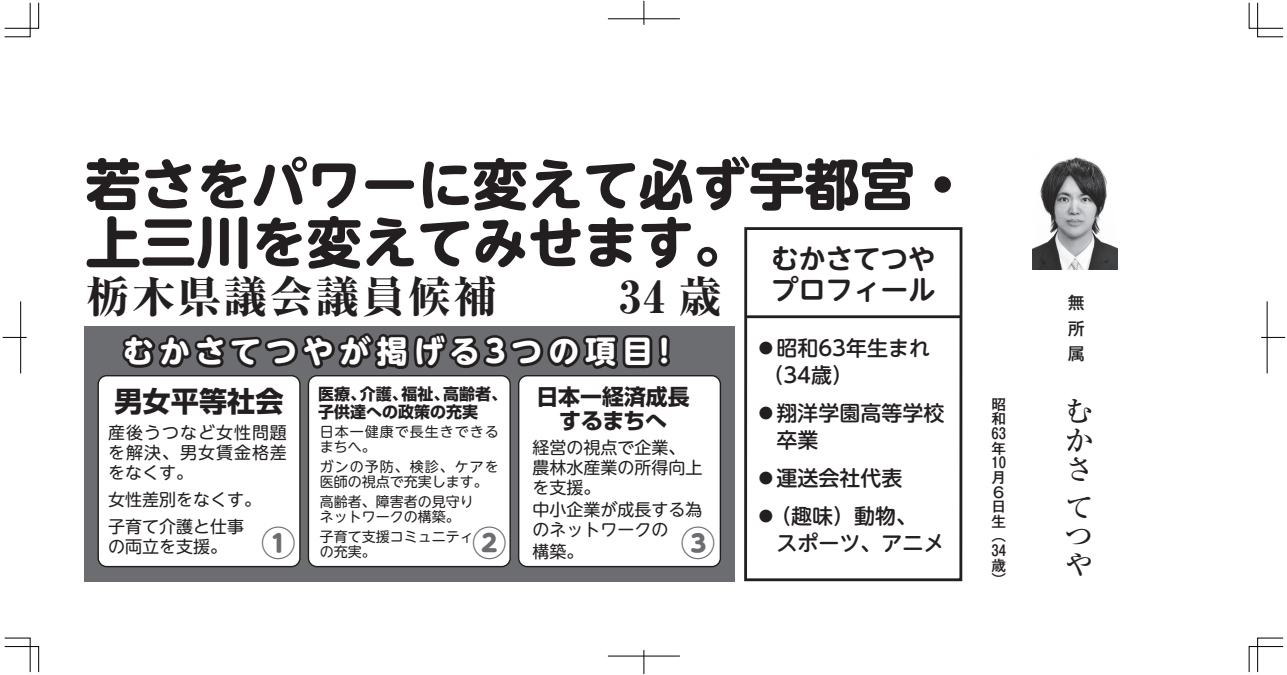
<style>
.page{position:relative;width:1287px;height:675px;background:#fff}
.page>*{position:absolute;margin:0;border:0;box-sizing:border-box;transform-origin:0 0}
.t1{font:700 55.3px/58px "UD Shin M Go Pr 6 N";color:#231f20}
.t2{font:800 43.7px "Ryumin Pro";letter-spacing:.05em;color:#231f20}
.t3{font:800 34.5px "UD Shin M Go Pr 6 N";color:#6c6d70}
.t4{font:700 30.9px "UD Shin M Go Pr 6 N";letter-spacing:.19em;color:#fff}
.t5{font:500 28.7px/28.7px "Ryumin Pro";color:#231f20;text-align:justify}
.t6{font:700 28.2px "Shin Go Pro";color:#231f20}
.t7{font:700 27.4px/30.6px "UD Shin M Go Pr 6 N De";color:#231f20}
.t8{font:700 21.9px/24.7px "Shin Go Pro";color:#231f20;text-align:center}
.t9{font:500 21px/27px "UD Shin M Go Pr 6 N";color:#231f20}
.t10{font:17px/20px "UD Shin M Go Pr 6 N";color:#231f20}
.t11{font:500 17px/25.5px "Gothic MB101 Pro";color:#231f20;text-align:justify}
.t12{font:700 16px/18px "Shin Go Pro";color:#231f20}
.t13{font:500 14.6px/14.6px "Gothic MB101 Pro";color:#231f20}
.t14{font:14px/15px "UD Shin M Go Pr 6 N";color:#231f20}
.t15{font:14px/15px "UD Shin M Go Pr 6 N";letter-spacing:.07em;color:#231f20}
.s1{font-weight:800;font-size:34.5px;color:#6c6d70}
</style>
<div class="page">
<svg style="left:4px;top:637px;width:35px;height:35px"></svg>
<svg style="left:4px;top:2px;width:35px;height:35px"></svg>
<svg style="left:1249px;top:2px;width:34px;height:35px"></svg>
<svg style="left:1249px;top:637px;width:34px;height:35px"></svg>
<svg style="left:3px;top:337px;width:24px;height:1px"></svg>
<hr style="left:20px;top:301px;width:1px;height:72px;background:#000">
<svg style="left:1261px;top:337px;width:24px;height:1px"></svg>
<hr style="left:1267px;top:301px;width:1px;height:72px;background:#000">
<hr style="left:608px;top:19px;width:72px;height:1px;background:#000">
<svg style="left:644px;top:1px;width:1px;height:24px"></svg>
<hr style="left:608px;top:656px;width:72px;height:1px;background:#000">
<svg style="left:644px;top:650px;width:1px;height:24px"></svg>
<img style="left:1032px;top:157px;width:85px;height:112px">
<div style="left:84px;top:326px;width:651px;height:255px;background:#6c6d70"></div>
<svg style="left:122px;top:333px;width:548px;height:36px"></svg>
<div style="left:98px;top:376px;width:202px;height:190px;background:#fff;border-radius:9px"></div>
<div style="left:97px;top:375px;width:204px;height:192px;border:1px solid #231f20;border-radius:9px"></div>
<div style="left:308px;top:376px;width:202px;height:190px;background:#fff;border-radius:9px"></div>
<div style="left:308px;top:375px;width:203px;height:192px;border:1px solid #231f20;border-radius:9px"></div>
<div style="left:519px;top:376px;width:201px;height:190px;background:#fff;border-radius:9px"></div>
<div style="left:518px;top:375px;width:203px;height:192px;border:1px solid #231f20;border-radius:9px"></div>
<div style="left:744px;top:227px;width:218px;height:354px;border:3px solid #231f20"></div>
<hr style="left:746px;top:315px;width:215px;height:3px;background:#231f20">
<h1 class="t1" style="left:85px;top:152px;width:886px">若さをパワーに変えて必ず宇都宮・上三川を変えてみせます。</h1>
<h3 class="t7" style="left:771px;top:242px;width:166px">むかさてつやプロフィール</h3>
<h2 class="t2" style="left:86px;top:262px;width:413px">栃木県議会議員候補</h2>
<h2 class="t2" style="left:619px;top:262px;width:104px">34 歳</h2>
<h3 class="t4" style="left:123px;top:325px;width:558px">むかさてつやが掲げる3つの項目！</h3>
<p class="t9" style="left:762px;top:333px;width:169px;text-indent:-7px">●昭和63年生まれ（34歳）</p>
<p class="t9" style="left:755px;top:398px;width:190px">●翔洋学園高等学校　卒業</p>
<p class="t9" style="left:755px;top:463px;width:148px">●運送会社代表</p>
<p class="t9" style="left:755px;top:501px;width:163px">●（趣味）動物、</p>
<p class="t8" style="left:536px;top:382px;width:155px">日本一経済成長するまちへ</p>
<p class="t10" style="left:532px;top:436px;width:171px">経営の視点で企業、農林水産業の所得向上を支援。</p>
<p class="t10" style="left:532px;top:498px;width:171px">中小企業が成長する為のネットワークの</p>
<p class="t10" style="left:532px;top:540px;width:52px">構築。</p>
<p class="t12" style="left:318px;top:383px;width:190px">医療、介護、福祉、高齢者、子供達への政策の充実</p>
<p class="t15" style="left:320px;top:423px;width:180px">日本一健康で長生きできるまちへ。</p>
<p class="t14" style="left:320px;top:458px;width:180px">ガンの予防、検診、ケアを医師の視点で充実します。</p>
<p class="t14" style="left:320px;top:493px;width:155px">高齢者、障害者の見守りネットワークの構築。</p>
<p class="t14" style="left:320px;top:528px;width:155px">子育て支援コミュニティの充実。</p>
<h3 class="t6" style="left:114px;top:378px;width:171px">男女平等社会</h3>
<p class="t10" style="left:108px;top:422px;width:180px;text-align:justify">産後うつなど女性問題を解決、男女賃金格差をなくす。</p>
<p class="t10" style="left:108px;top:485px;width:154px;line-height:27px">女性差別をなくす。子育て介護と仕事</p>
<p class="t10" style="left:108px;top:536px;width:120px">の両立を支援。</p>
<h3 class="t3" style="left:261px;top:513px;width:36px">①</h3>
<h3 class="t3" style="left:472px;top:513px;width:36px">②</h3>
<p class="t9" style="left:681px;top:528px;width:265px"><span class="s1">③</span> 　スポーツ、アニメ</p>
<p class="t11" style="left:1068px;top:288px;width:18px">無所属</p>
<p class="t13" style="left:991px;top:395px;width:16px">昭和<br>63年<br>10月<br>6日生（<br>34歳）</p>
<h3 class="t5" style="left:1065px;top:395px;width:29px">むかさ</h3>
<h3 class="t5" style="left:1065px;top:491px;width:28px">てつや</h3>
</div>
